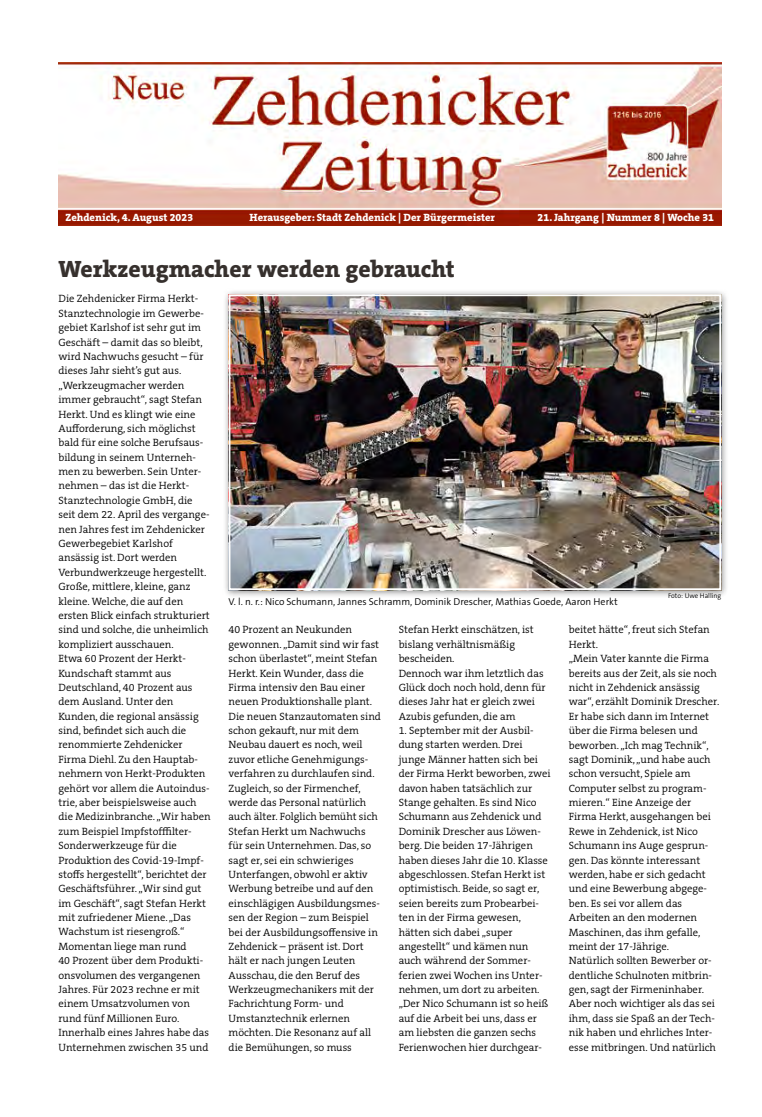
<style>
.page{position:relative;width:762px;height:1117px;background:#fff}
.page>*{position:absolute;margin:0;border:0;box-sizing:border-box;transform-origin:0 0}
.t1{font:800 23.75px "The Serif B W8";color:#36302d}
.t2{font:300 10.62px/14.4px "The Serif B W4";color:#000}
.t3{font:800 10.62px "The Serif B W8";color:#fff}
.t4{font:300 10px "The Sans B W4";color:#000}
.t5{font:300 6.88px "The Sans B W4";color:#000}
</style>
<div class="page">
<img style="left:58px;top:62px;width:663px;height:164px">
<div style="left:223px;top:288px;width:506px;height:310px;background:#000;opacity:.45"></div>
<img style="left:232px;top:297px;width:486px;height:290px">
<div style="left:229px;top:294px;width:492px;height:296px;border:2px solid #fff"></div>
<p class="t3" style="left:66px;top:210px;width:129px">Zehdenick, 4. August 2023</p>
<p class="t3" style="left:249px;top:210px;width:247px">Herausgeber: Stadt Zehdenick | Der Bürgermeister</p>
<p class="t3" style="left:538px;top:210px;width:178px">21. Jahrgang | Nummer 8 | Woche 31</p>
<h1 class="t1" style="left:58px;top:253px;width:398px">Werkzeugmacher werden gebraucht</h1>
<p class="t2" style="left:58px;top:292px;width:154px">Die Zehdenicker Firma Herkt-<br>Stanztechnologie im Gewerbe&shy;gebiet Karlshof ist sehr gut im<br>Geschäft – damit das so bleibt, wird Nachwuchs gesucht – für dieses Jahr sieht’s gut aus. „Werkzeugmacher werden immer gebraucht“, sagt Stefan<br>Herkt. Und es klingt wie eine<br>Aufforderung, sich möglichst bald für eine solche Berufsaus&shy;bildung in seinem Unterneh&shy;men zu bewerben. Sein Unter&shy;nehmen – das ist die Herkt-<br>Stanztechnologie GmbH, die seit dem 22. April des vergange&shy;nen Jahres fest im Zehdenicker<br>Gewerbegebiet Karlshof ansässig ist. Dort werden<br>Verbundwerkzeuge hergestellt.<br>Große, mittlere, kleine, ganz kleine. Welche, die auf den ersten Blick einfach strukturiert sind und solche, die unheimlich kompliziert ausschauen.<br>Etwa 60 Prozent der Herkt-<br>Kundschaft stammt aus<br>Deutschland, 40 Prozent aus dem Ausland. Unter den<br>Kunden, die regional ansässig sind, befindet sich auch die renommierte Zehdenicker<br>Firma Diehl. Zu den Hauptab&shy;nehmern von Herkt-Produkten gehört vor allem die Autoindus&shy;trie, aber beispielsweise auch die Medizinbranche. „Wir haben zum Beispiel Impfstofffilter-<br>Sonderwerkzeuge für die<br>Produktion des Covid-19-Impf&shy;stoffs hergestellt“, berichtet der<br>Geschäftsführer. „Wir sind gut im Geschäft“, sagt Stefan Herkt mit zufriedener Miene. „Das<br>Wachstum ist riesengroß.“<br>Momentan liege man rund<br>40 Prozent über dem Produkti&shy;onsvolumen des vergangenen<br>Jahres. Für 2023 rechne er mit einem Umsatzvolumen von rund fünf Millionen Euro.<br>Innerhalb eines Jahres habe das<br>Unternehmen zwischen 35 und</p>
<p class="t5" style="left:668px;top:591px;width:55px">Foto: Uwe Halling</p>
<p class="t4" style="left:229px;top:594px;width:391px">V. l. n. r.: Nico Schumann, Jannes Schramm, Dominik Drescher, Mathias Goede, Aaron Herkt</p>
<p class="t2" style="left:569px;top:622px;width:152px">beitet hätte“, freut sich Stefan<br>Herkt.<br>„Mein Vater kannte die Firma bereits aus der Zeit, als sie noch nicht in Zehdenick ansässig war“, erzählt Dominik Drescher.<br>Er habe sich dann im Internet über die Firma belesen und beworben. „Ich mag Technik“, sagt Dominik, „und habe auch schon versucht, Spiele am<br>Computer selbst zu program&shy;mieren.“ Eine Anzeige der<br>Firma Herkt, ausgehangen bei<br>Rewe in Zehdenick, ist Nico<br>Schumann ins Auge gesprun&shy;gen. Das könnte interessant werden, habe er sich gedacht und eine Bewerbung abgege&shy;ben. Es sei vor allem das<br>Arbeiten an den modernen<br>Maschinen, das ihm gefalle, meint der 17-Jährige.<br>Natürlich sollten Bewerber or&shy;dentliche Schulnoten mitbrin&shy;gen, sagt der Firmeninhaber.<br>Aber noch wichtiger als das sei ihm, dass sie Spaß an der Tech&shy;nik haben und ehrliches Inter&shy;esse mitbringen. Und natürlich</p>
<p class="t2" style="left:229px;top:622px;width:154px">40 Prozent an Neukunden gewonnen. „Damit sind wir fast schon überlastet“, meint Stefan<br>Herkt. Kein Wunder, dass die<br>Firma intensiv den Bau einer neuen Produktionshalle plant.<br>Die neuen Stanzautomaten sind schon gekauft, nur mit dem<br>Neubau dauert es noch, weil zuvor etliche Genehmigungs&shy;verfahren zu durchlaufen sind.<br>Zugleich, so der Firmenchef, werde das Personal natürlich auch älter. Folglich bemüht sich<br>Stefan Herkt um Nachwuchs für sein Unternehmen. Das, so sagt er, sei ein schwieriges<br>Unterfangen, obwohl er aktiv<br>Werbung betreibe und auf den einschlägigen Ausbildungsmes&shy;sen der Region – zum Beispiel bei der Ausbildungsoffensive in<br>Zehdenick – präsent ist. Dort hält er nach jungen Leuten<br>Ausschau, die den Beruf des<br>Werkzeugmechanikers mit der<br>Fachrichtung Form- und<br>Umstanztechnik erlernen möchten. Die Resonanz auf all die Bemühungen, so muss</p>
<p class="t2" style="left:399px;top:622px;width:148px">Stefan Herkt einschätzen, ist bislang verhältnismäßig bescheiden.<br>Dennoch war ihm letztlich das<br>Glück doch noch hold, denn für dieses Jahr hat er gleich zwei<br>Azubis gefunden, die am</p>
<p class="t2" style="left:399px;top:723px;width:153px">1. September mit der Ausbil&shy;dung starten werden. Drei junge Männer hatten sich bei der Firma Herkt beworben, zwei davon haben tatsächlich zur<br>Stange gehalten. Es sind Nico<br>Schumann aus Zehdenick und<br>Dominik Drescher aus Löwen&shy;berg. Die beiden 17-Jährigen haben dieses Jahr die 10. Klasse abgeschlossen. Stefan Herkt ist optimistisch. Beide, so sagt er, seien bereits zum Probearbei&shy;ten in der Firma gewesen, hätten sich dabei „super angestellt“ und kämen nun auch während der Sommer&shy;ferien zwei Wochen ins Unter&shy;nehmen, um dort zu arbeiten. „Der Nico Schumann ist so heiß auf die Arbeit bei uns, dass er am liebsten die ganzen sechs<br>Ferienwochen hier durchgear-</p>
</div>
